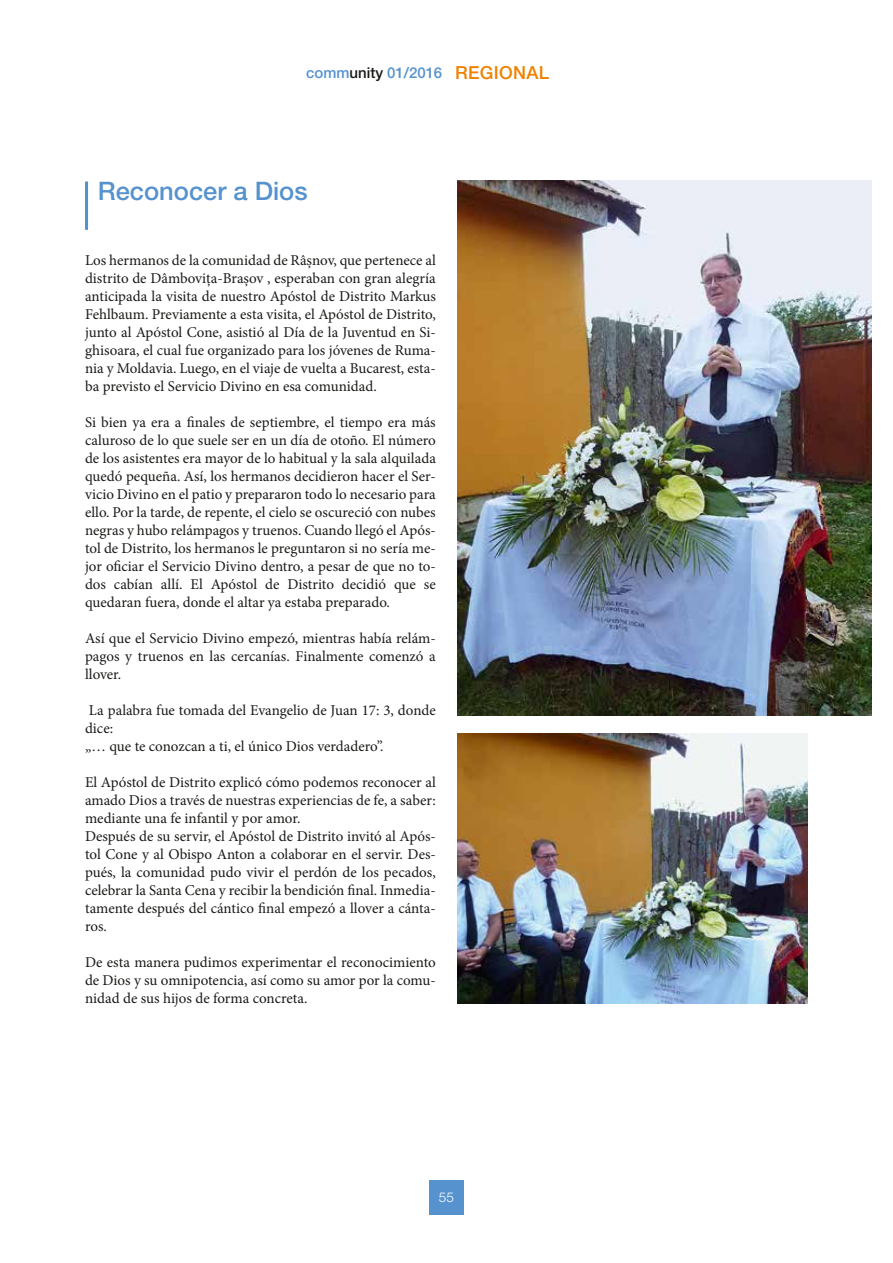
<style>
.page{position:relative;width:893px;height:1263px;background:#fff}
.page>*{position:absolute;margin:0;border:0;box-sizing:border-box;transform-origin:0 0}
.t1{font:500 25.5px "Helvetica Neue LTW1 G";color:#5592ce}
.t2{font:15px/18px "Minion Pro";color:#1a1a18;text-align:justify}
.t3{font:500 15px "Helvetica Neue LTW1 G";color:#5592ce}
.t4{font:300 13.5px "Helvetica Neue LTW1 G";color:#fff}
.s1{color:#1a1a18}
.s2{font-size:18px;color:#f08100}
</style>
<div class="page">
<div style="left:429px;top:1180px;width:34px;height:34px;background:#5592ce"></div>
<hr style="left:85px;top:181px;width:3px;height:49px;background:#5191ce">
<img style="left:457px;top:733px;width:351px;height:270px">
<img style="left:457px;top:180px;width:415px;height:535px">
<p class="t3" style="left:306px;top:63px;width:245px">comm<span class="s1">unity</span> 01/2016 <span class="s2">REGIONAL</span></p>
<h1 class="t1" style="left:98px;top:175px;width:211px">Reconocer a Dios</h1>
<p class="t2" style="left:85px;top:251px;width:352px">Los hermanos de la comunidad de Râșnov, que pertenece al distrito de Dâmbovița-Brașov , esperaban con gran alegría anticipada la visita de nuestro Apóstol de Distrito Markus Fehlbaum. Previamente a esta visita, el Apóstol de Distrito, junto al Apóstol Cone, asistió al Día de la Juventud en Si&shy;ghisoara, el cual fue organizado para los jóvenes de Ruma&shy;nia y Moldavia. Luego, en el viaje de vuelta a Bucarest, esta&shy;ba previsto el Servicio Divino en esa comunidad.</p>
<p class="t2" style="left:85px;top:413px;width:352px">Si bien ya era a finales de septiembre, el tiempo era más caluroso de lo que suele ser en un día de otoño. El número de los asistentes era mayor de lo habitual y la sala alquilada quedó pequeña. Así, los hermanos decidieron hacer el Ser&shy;vicio Divino en el patio y prepararon todo lo necesario para ello. Por la tarde, de repente, el cielo se oscureció con nubes negras y hubo relámpagos y truenos. Cuando llegó el Após&shy;tol de Distrito, los hermanos le preguntaron si no sería me&shy;jor oficiar el Servicio Divino dentro, a pesar de que no to&shy;dos cabían allí. El Apóstol de Distrito decidió que se quedaran fuera, donde el altar ya estaba preparado.</p>
<p class="t2" style="left:85px;top:629px;width:352px">Así que el Servicio Divino empezó, mientras había relám&shy;pagos y truenos en las cercanías. Finalmente comenzó a llover.</p>
<p class="t2" style="left:85px;top:701px;width:352px;text-align:left">La palabra fue tomada del Evangelio de Juan 17: 3, donde dice:<br>„… que te conozcan a ti, el único Dios verdadero”.</p>
<p class="t2" style="left:85px;top:773px;width:352px;text-align:left">El Apóstol de Distrito explicó cómo podemos reconocer al amado Dios a través de nuestras experiencias de fe, a saber: mediante una fe infantil y por amor.<br>Después de su servir, el Apóstol de Distrito invitó al Após&shy;tol Cone y al Obispo Anton a colaborar en el servir. Des&shy;pués, la comunidad pudo vivir el perdón de los pecados, celebrar la Santa Cena y recibir la bendición final. Inmedia&shy;tamente después del cántico final empezó a llover a cánta&shy;ros.</p>
<p class="t2" style="left:85px;top:953px;width:352px">De esta manera pudimos experimentar el reconocimiento de Dios y su omnipotencia, así como su amor por la comu&shy;nidad de sus hijos de forma concreta.</p>
<p class="t4" style="left:439px;top:1189px;width:17px">55</p>
</div>
